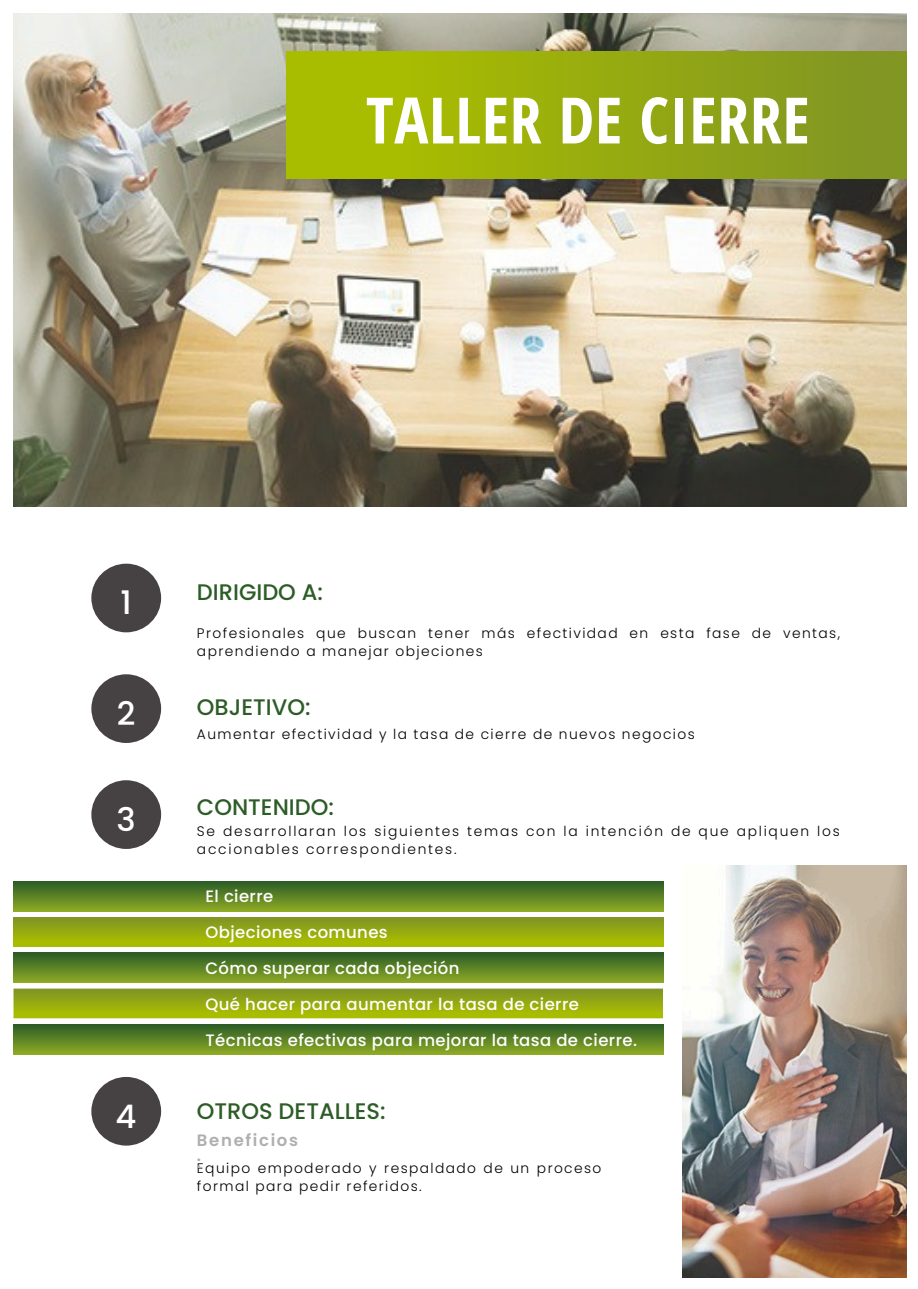
<style>
.page{position:relative;width:918px;height:1289px;background:#fff}
.page>*{position:absolute;margin:0;border:0;box-sizing:border-box;transform-origin:0 0}
.t1{font:700 63.9px "Open Sans Condensed";letter-spacing:.01em;color:#fff}
.t2{font:500 32.4px "Poppins";color:#fff}
.t3{font:500 22.5px "Poppins";color:#2d5d27}
.t4{font:500 16.5px/36px "Poppins";letter-spacing:.025em;color:#fff}
.t5{font:600 16.5px/22.5px "Poppins";letter-spacing:.1em;color:#afaeb0}
.t6{font:300 13.8px/18px "Poppins";letter-spacing:.1em;color:#000}
.t7{font:300 13.8px/18px "Poppins";letter-spacing:.125em;color:#000}
</style>
<div class="page">
<img style="left:14px;top:14px;width:892px;height:492px">
<img style="left:683px;top:865px;width:223px;height:411px">
<div style="left:91px;top:563px;width:70px;height:69px;background:#464142;border-radius:50%"></div>
<div style="left:91px;top:674px;width:70px;height:68px;background:#464142;border-radius:50%"></div>
<div style="left:91px;top:780px;width:70px;height:68px;background:#464142;border-radius:50%"></div>
<div style="left:91px;top:1076px;width:70px;height:69px;background:#464142;border-radius:50%"></div>
<div style="left:13px;top:881px;width:650px;height:30px;background:linear-gradient(to bottom,#2a5b27,#89a724)"></div>
<svg style="left:13px;top:917px;width:650px;height:29px;background:#95aa10"></svg>
<div style="left:13px;top:952px;width:650px;height:30px;background:linear-gradient(to bottom,#285a27,#87a524)"></div>
<div style="left:13px;top:988px;width:650px;height:30px;background:linear-gradient(to bottom,#7d9226,#acc000)"></div>
<svg style="left:13px;top:1024px;width:650px;height:29px;background:#5a8125"></svg>
<div style="left:287px;top:51px;width:619px;height:127px;background:linear-gradient(to right,#afc300,#7f9424)"></div>
<p class="t1" style="left:366px;top:75px;width:445px">TALLER DE CIERRE</p>
<h3 class="t2" style="left:120px;top:580px;width:13px">1</h3>
<p class="t2" style="left:117px;top:690px;width:20px">2</p>
<p class="t2" style="left:116px;top:796px;width:21px">3</p>
<h2 class="t2" style="left:116px;top:1093px;width:22px">4</h2>
<h2 class="t3" style="left:197px;top:576px;width:128px">DIRIGIDO A:</h2>
<p class="t6" style="left:197px;top:624px;width:645px">Profesionales que buscan tener más efectividad en esta fase de ventas, aprendiendo a manejar objeciones</p>
<p class="t3" style="left:197px;top:691px;width:115px">OBJETIVO:</p>
<p class="t6" style="left:197px;top:725px;width:499px">Aumentar efectividad y la tasa de cierre de nuevos negocios</p>
<p class="t3" style="left:197px;top:791px;width:139px">CONTENIDO:</p>
<p class="t7" style="left:197px;top:821px;width:644px">Se desarrollaran los siguientes temas con la intención de que apliquen los accionables correspondientes.</p>
<p class="t4" style="left:205px;top:877px;width:433px">El cierre<br>Objeciones comunes<br>Cómo superar cada objeción<br>Qué hacer para aumentar la tasa de cierre<br>Técnicas efectivas para mejorar la tasa de cierre.</p>
<h2 class="t3" style="left:197px;top:1095px;width:190px">OTROS DETALLES:</h2>
<p class="t5" style="left:197px;top:1128px;width:103px">Beneficios :</p>
<h1 class="t6" style="left:197px;top:1159px;width:406px">Equipo empoderado y respaldado de un proceso formal para pedir referidos.</h1>
</div>
